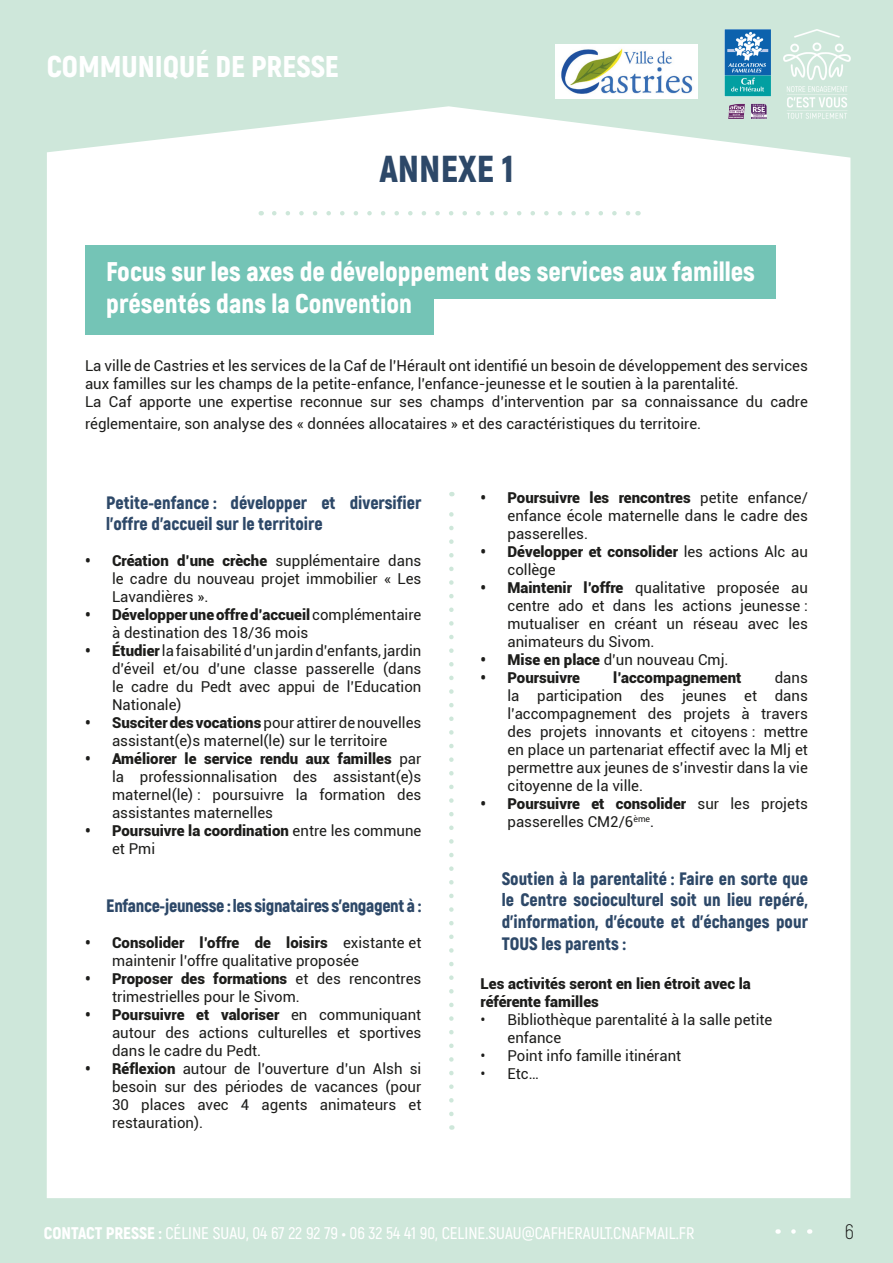
<style>
.page{position:relative;width:893px;height:1263px;background:#cee7da}
.page>*{position:absolute;margin:0;border:0;box-sizing:border-box;transform-origin:0 0}
.t1{font:900 37.5px "Akrobat";color:#2d4868}
.t2{font:900 30px "Akrobat";color:#fff}
.t3{font:900 27px/32.4px "Akrobat";color:#fff}
.t4{font:300 21px "Akrobat";color:#1b1b1a}
.t5{font:900 18px/21.6px "Akrobat";color:#2d4868}
.t6{font:900 18px "Akrobat";letter-spacing:-.02em;color:#2d4868}
.t7{font:600 16.95px "Akrobat";color:#fff}
.t8{font:15px/18px "Roboto";color:#1d1d1b;text-align:justify}
.t9{font:900 15px/18px "Roboto";color:#1d1d1b}
.s1{font-weight:900}
.s2{font-weight:400}
</style>
<div class="page">
<div style="left:47px;top:106px;width:803px;height:1092px;background:#fff"></div>
<img style="left:725px;top:29px;width:46px;height:93px">
<img style="left:784px;top:29px;width:66px;height:90px">
<svg style="left:793px;top:1229px;width:3px;height:5px"></svg>
<img style="left:556px;top:45px;width:141px;height:54px">
<div style="left:85px;top:245px;width:690px;height:53px;background:#74c4b6"></div>
<div style="left:85px;top:291px;width:349px;height:44px;background:#74c4b6"></div>
<svg style="left:274px;top:211px;width:357px;height:4px"></svg>
<svg style="left:449px;top:492px;width:5px;height:622px"></svg>
<h2 class="t2" style="left:47px;top:47px;width:294px">COMMUNIQUÉ DE PRESSE</h2>
<p class="t1" style="left:379px;top:144px;width:136px">ANNEXE 1</p>
<p class="t3" style="left:106px;top:255px;width:650px">Focus sur les axes de développement des services aux familles présentés dans la Convention</p>
<p class="t8" style="left:85px;top:356px;width:724px">La ville de Castries et les services de la Caf de l’Hérault ont identifié un besoin de développement des services aux familles sur les champs de la petite-enfance, l’enfance-jeunesse et le soutien à la parentalité.</p>
<p class="t8" style="left:85px;top:390px;width:724px;line-height:21.6px">La Caf apporte une expertise reconnue sur ses champs d’intervention par sa connaissance du cadre réglementaire, son analyse des « données allocataires » et des caractéristiques du territoire.</p>
<p class="t5" style="left:106px;top:491px;width:317px">Petite-enfance : développer et diversifier l’offre d’accueil sur le territoire</p>
<p class="t8" style="left:112px;top:551px;width:311px;text-indent:-27px"><span class="s1">• Création d’une crèche</span> supplémentaire dans le cadre du nouveau projet immobilier « Les Lavandières ».</p>
<p class="t8" style="left:112px;top:605px;width:311px;text-indent:-27px"><span class="s1">• Développer une offre d’accueil</span> complémentaire à destination des 18/36 mois</p>
<p class="t8" style="left:112px;top:641px;width:311px;text-indent:-27px"><span class="s1">• Étudier</span> la faisabilité d’un jardin d’enfants, jardin d’éveil et/ou d’une classe passerelle (dans le cadre du Pedt avec appui de l’Education Nationale)</p>
<p class="t8" style="left:85px;top:713px;width:338px;text-align:center"><span class="s1">• Susciter des vocations</span> pour attirer de nouvelles assistant(e)s maternel(le) sur le territoire</p>
<p class="t8" style="left:112px;top:749px;width:311px;text-indent:-27px"><span class="s1">• Améliorer le service rendu aux familles</span> par la professionnalisation des assistant(e)s maternel(le) : poursuivre la formation des assistantes maternelles</p>
<p class="t9" style="left:112px;top:821px;width:311px;text-indent:-27px">• Poursuivre la coordination <span class="s2">entre les commune et Pmi</span></p>
<p class="t6" style="left:106px;top:894px;width:317px">Enfance-jeunesse : les signataires s’engagent à :</p>
<p class="t8" style="left:112px;top:933px;width:311px;text-indent:-27px"><span class="s1">• Consolider l’offre de loisirs</span> existante et maintenir l’offre qualitative proposée</p>
<p class="t8" style="left:112px;top:969px;width:311px;text-indent:-27px"><span class="s1">• Proposer des formations</span> et des rencontres trimestrielles pour le Sivom.</p>
<p class="t8" style="left:112px;top:1005px;width:311px;text-indent:-27px"><span class="s1">• Poursuivre et valoriser</span> en communiquant autour des actions culturelles et sportives dans le cadre du Pedt.</p>
<p class="t8" style="left:112px;top:1059px;width:311px;text-indent:-27px"><span class="s1">• Réflexion</span> autour de l’ouverture d’un Alsh si besoin sur des périodes de vacances (pour 30 places avec 4 agents animateurs et restauration).</p>
<p class="t8" style="left:507px;top:488px;width:302px;text-indent:-27px"><span class="s1">• Poursuivre les rencontres</span> petite enfance/ enfance école maternelle dans le cadre des passerelles.</p>
<p class="t9" style="left:507px;top:542px;width:302px;text-indent:-27px">• Développer et consolider <span class="s2">les actions Alc au collège</span></p>
<p class="t8" style="left:507px;top:578px;width:302px;text-indent:-27px"><span class="s1">• Maintenir l’offre</span> qualitative proposée au centre ado et dans les actions jeunesse : mutualiser en créant un réseau avec les animateurs du Sivom.</p>
<p class="t8" style="left:480px;top:650px;width:250px"><span class="s1">• Mise en place</span> d’un nouveau Cmj.</p>
<p class="t9" style="left:480px;top:668px;width:101px">• Poursuivre</p>
<p class="t9" style="left:613px;top:668px;width:130px">l’accompagnement</p>
<p class="t8" style="left:507px;top:668px;width:302px;text-indent:267px">dans la participation des jeunes et dans l’accompagnement des projets à travers des projets innovants et citoyens : mettre en place un partenariat effectif avec la Mlj et permettre aux jeunes de s’investir dans la vie citoyenne de la ville.</p>
<p class="t8" style="left:507px;top:794px;width:302px;text-indent:-27px"><span class="s1">• Poursuivre et consolider</span> sur les projets passerelles CM2/6<sup>ème</sup>.</p>
<p class="t5" style="left:502px;top:867px;width:308px;text-align:justify">Soutien à la parentalité : Faire en sorte que le Centre socioculturel soit un lieu repéré, d’information, d’écoute et d’échanges pour TOUS les parents :</p>
<p class="t9" style="left:480px;top:974px;width:272px">Les activités seront en lien étroit avec la référente familles</p>
<p class="t8" style="left:507px;top:1010px;width:266px;text-indent:-27px">• Bibliothèque parentalité à la salle petite enfance</p>
<p class="t8" style="left:480px;top:1046px;width:202px">• Point info famille itinérant</p>
<p class="t8" style="left:480px;top:1064px;width:60px">• Etc…</p>
<p class="t7" style="left:44px;top:1223px;width:652px"><span class="s1">CONTACT PRESSE :</span> CÉLINE SUAU, 04 67 22 92 79 <span class="s1">•</span> 06 32 54 41 90, CELINE.SUAU@CAFHERAULT.CNAFMAIL.FR</p>
<h3 class="t4" style="left:845px;top:1219px;width:11px">6</h3>
</div>
